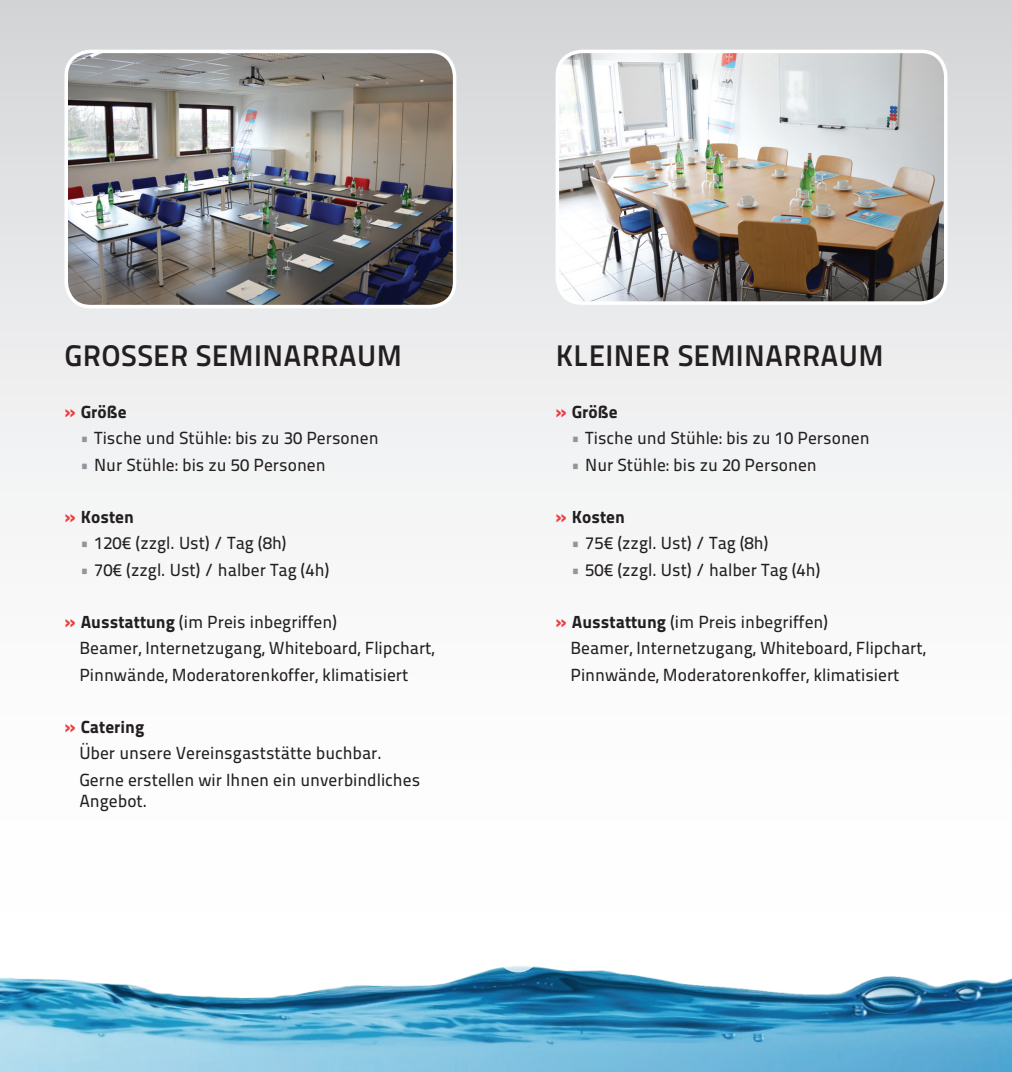
<style>
.page{position:relative;width:1012px;height:1072px;background:#fff}
.page>*{position:absolute;margin:0;border:0;box-sizing:border-box;transform-origin:0 0}
.t1{font:29.75px "Titillium Maps 26 L 750 wt";letter-spacing:.01em;color:#231f20}
.t2{font:17.5px/26.2px "Titillium Maps 26 L 500 wt";color:#231f20}
.t3{font:17.5px "Titillium Maps 26 L 999 wt";color:#231f20}
.s1{font-size:19.25px;color:#ee3b3d}
.s2{font-family:"Titillium Maps 26 L 999 wt";font-size:19.25px;color:#939598}
.s3{font-family:"Titillium Maps 26 L 999 wt";font-size:19.25px;color:#ee3b3d}
.s4{font-family:"Titillium Maps 26 L 999 wt"}
</style>
<div class="page">
<svg style="left:0;top:0;width:1012px;height:513px"></svg>
<img style="left:0;top:966px;width:1012px;height:105px">
<img style="left:66px;top:51px;width:389px;height:254px">
<div style="left:64px;top:50px;width:392px;height:258px;border:4px solid #fff;border-radius:25px"></div>
<img style="left:557px;top:51px;width:389px;height:252px">
<div style="left:556px;top:50px;width:391px;height:255px;border:4px solid #fff;border-radius:25px"></div>
<div style="left:495px;top:926px;width:46px;height:46px;background:#fff;border-radius:50%"></div>
<h1 class="t1" style="left:65px;top:332px;width:339px">GROSSER SEMINARRAUM</h1>
<p class="t3" style="left:64px;top:398px;width:64px"><span class="s1">»</span> Größe</p>
<p class="t2" style="left:79px;top:424px;width:301px"><span class="s2">•</span> Tische und Stühle: bis zu 30 Personen</p>
<p class="t2" style="left:79px;top:450px;width:248px"><span class="s2">•</span> Nur Stühle: bis zu 50 Personen</p>
<p class="t3" style="left:64px;top:503px;width:71px"><span class="s1">»</span> Kosten</p>
<p class="t2" style="left:79px;top:529px;width:209px"><span class="s2">•</span> 120€ (zzgl. Ust) / Tag (8h)</p>
<p class="t2" style="left:79px;top:555px;width:251px"><span class="s2">•</span> 70€ (zzgl. Ust) / halber Tag (4h)</p>
<p class="t2" style="left:79px;top:608px;width:357px;text-indent:-15px"><span class="s3">»</span> <span class="s4">Ausstattung</span> (im Preis inbegriffen)<br>Beamer, Internetzugang, Whiteboard, Flipchart,<br>Pinnwände, Moderatorenkoffer, klimatisiert</p>
<p class="t3" style="left:64px;top:713px;width:81px"><span class="s1">»</span> Catering</p>
<p class="t2" style="left:79px;top:739px;width:342px">Über unsere Vereinsgaststätte buchbar.<br>Gerne erstellen wir Ihnen ein unverbindliches</p>
<p class="t2" style="left:79px;top:786px;width:69px">Angebot.</p>
<h1 class="t1" style="left:556px;top:332px;width:329px">KLEINER SEMINARRAUM</h1>
<p class="t3" style="left:556px;top:398px;width:64px"><span class="s1">»</span> Größe</p>
<p class="t2" style="left:570px;top:424px;width:301px"><span class="s2">•</span> Tische und Stühle: bis zu 10 Personen</p>
<p class="t2" style="left:570px;top:450px;width:248px"><span class="s2">•</span> Nur Stühle: bis zu 20 Personen</p>
<p class="t3" style="left:556px;top:503px;width:71px"><span class="s1">»</span> Kosten</p>
<p class="t2" style="left:570px;top:529px;width:199px"><span class="s2">•</span> 75€ (zzgl. Ust) / Tag (8h)</p>
<p class="t2" style="left:570px;top:555px;width:251px"><span class="s2">•</span> 50€ (zzgl. Ust) / halber Tag (4h)</p>
<p class="t2" style="left:570px;top:608px;width:357px;text-indent:-15px"><span class="s3">»</span> <span class="s4">Ausstattung</span> (im Preis inbegriffen)<br>Beamer, Internetzugang, Whiteboard, Flipchart,<br>Pinnwände, Moderatorenkoffer, klimatisiert</p>
</div>
